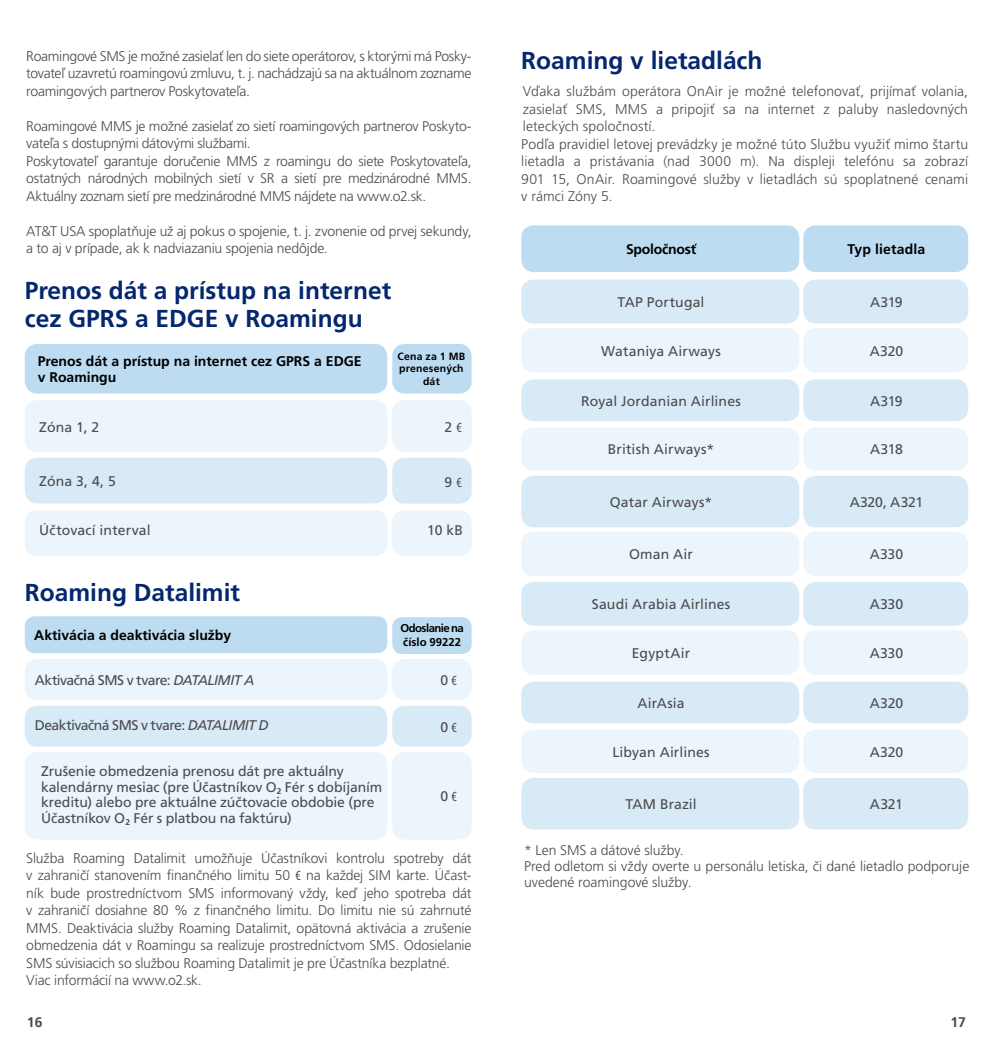
<style>
.page{position:relative;width:993px;height:1042px;background:#fff}
.page>*{position:absolute;margin:0;border:0;box-sizing:border-box;transform-origin:0 0}
.t1{font:700 24.5px/28px "Frutiger CE";color:#04276e}
.t2{font:300 14px/17.5px "Frutiger CE";letter-spacing:-.01em;color:#4b4b4d}
.t3{font:14px/15.8px "Frutiger CE";color:#4b4b4d}
.t4{font:700 14px/15.8px "Frutiger CE";color:#000}
.t5{font:14px "Frutiger CE";letter-spacing:-.04em;color:#4b4b4d}
.t6{font:700 14px "Frutiger CE";letter-spacing:-.02em;color:#000}
.t7{font:700 14px "Frutiger CE";color:#4b4b4d}
.t8{font:700 11.38px/14px "Frutiger CE";letter-spacing:-.04em;color:#000}
.t9{font:700 10.5px/12.2px "Frutiger CE";letter-spacing:.025em;color:#000;text-align:center}
.s1{font-family:"Myriad Pro";font-stretch:condensed}
.s2{font-style:italic}
.s3{font-family:"Myriad Pro";font-weight:400;font-stretch:condensed}
</style>
<div class="page">
<div style="left:25px;top:344px;width:362px;height:49px;background:#bddcf1;border-radius:12px"></div>
<div style="left:392px;top:344px;width:79px;height:49px;background:#bddcf1;border-radius:12px"></div>
<div style="left:25px;top:400px;width:362px;height:52px;background:#ecf5fb;border-radius:12px"></div>
<div style="left:392px;top:400px;width:79px;height:52px;background:#ecf5fb;border-radius:12px"></div>
<div style="left:25px;top:458px;width:362px;height:45px;background:#d9eaf7;border-radius:12px"></div>
<div style="left:392px;top:458px;width:79px;height:46px;background:#d9eaf7;border-radius:12px"></div>
<div style="left:25px;top:510px;width:362px;height:46px;background:#ecf5fb;border-radius:12px"></div>
<div style="left:392px;top:510px;width:79px;height:46px;background:#ecf5fb;border-radius:12px"></div>
<div style="left:25px;top:616px;width:362px;height:37px;background:#bddcf1;border-radius:10px"></div>
<div style="left:392px;top:617px;width:79px;height:37px;background:#bddcf1;border-radius:10px"></div>
<div style="left:392px;top:659px;width:79px;height:41px;background:#ecf5fb;border-radius:12px"></div>
<div style="left:392px;top:706px;width:79px;height:40px;background:#d9eaf7;border-radius:12px"></div>
<div style="left:25px;top:659px;width:362px;height:41px;background:#ecf5fb;border-radius:12px"></div>
<div style="left:25px;top:706px;width:362px;height:40px;background:#d9eaf7;border-radius:12px"></div>
<div style="left:392px;top:752px;width:79px;height:87px;background:#ecf5fb;border-radius:12px"></div>
<div style="left:25px;top:752px;width:362px;height:87px;background:#ecf5fb;border-radius:12px"></div>
<div style="left:803px;top:225px;width:164px;height:47px;background:#bddcf1;border-radius:12px"></div>
<div style="left:521px;top:225px;width:278px;height:47px;background:#bddcf1;border-radius:12px"></div>
<div style="left:803px;top:379px;width:164px;height:42px;background:#d9eaf7;border-radius:12px"></div>
<div style="left:803px;top:427px;width:164px;height:43px;background:#ecf5fb;border-radius:12px"></div>
<div style="left:803px;top:476px;width:164px;height:51px;background:#d9eaf7;border-radius:12px"></div>
<div style="left:803px;top:328px;width:164px;height:44px;background:#ecf5fb;border-radius:12px"></div>
<div style="left:803px;top:279px;width:164px;height:44px;background:#d9eaf7;border-radius:12px"></div>
<div style="left:521px;top:379px;width:278px;height:42px;background:#d9eaf7;border-radius:12px"></div>
<div style="left:521px;top:427px;width:278px;height:43px;background:#ecf5fb;border-radius:12px"></div>
<div style="left:521px;top:476px;width:278px;height:51px;background:#d9eaf7;border-radius:12px"></div>
<div style="left:521px;top:328px;width:278px;height:44px;background:#ecf5fb;border-radius:12px"></div>
<div style="left:521px;top:279px;width:278px;height:44px;background:#d9eaf7;border-radius:12px"></div>
<div style="left:803px;top:531px;width:164px;height:45px;background:#ecf5fb;border-radius:12px"></div>
<div style="left:521px;top:531px;width:278px;height:45px;background:#ecf5fb;border-radius:12px"></div>
<div style="left:803px;top:682px;width:164px;height:41px;background:#d9eaf7;border-radius:12px"></div>
<div style="left:803px;top:730px;width:164px;height:43px;background:#ecf5fb;border-radius:12px"></div>
<div style="left:803px;top:778px;width:164px;height:51px;background:#d9eaf7;border-radius:12px"></div>
<div style="left:803px;top:630px;width:164px;height:45px;background:#ecf5fb;border-radius:12px"></div>
<div style="left:803px;top:582px;width:164px;height:44px;background:#d9eaf7;border-radius:12px"></div>
<div style="left:521px;top:682px;width:278px;height:41px;background:#d9eaf7;border-radius:12px"></div>
<div style="left:521px;top:730px;width:278px;height:43px;background:#ecf5fb;border-radius:12px"></div>
<div style="left:521px;top:778px;width:278px;height:51px;background:#d9eaf7;border-radius:12px"></div>
<div style="left:521px;top:630px;width:278px;height:45px;background:#ecf5fb;border-radius:12px"></div>
<div style="left:521px;top:582px;width:278px;height:44px;background:#d9eaf7;border-radius:12px"></div>
<p class="t2" style="left:26px;top:47px;width:446px;text-align:justify">Roamingové SMS je možné zasielať len do siete operátorov, s ktorými má Posky&shy;tovateľ uzavretú roamingovú zmluvu, t. j. nachádzajú sa na aktuálnom zozname roamingových partnerov Poskytovateľa.</p>
<p class="t2" style="left:26px;top:117px;width:446px">Roamingové MMS je možné zasielať zo sietí roamingových partnerov Poskyto&shy;vateľa s dostupnými dátovými službami.<br>Poskytovateľ garantuje doručenie MMS z roamingu do siete Poskytovateľa, ostatných národných mobilných sietí v SR a sietí pre medzinárodné MMS.<br>Aktuálny zoznam sietí pre medzinárodné MMS nájdete na www.o2.sk.</p>
<p class="t2" style="left:26px;top:222px;width:446px">AT&amp;T USA spoplatňuje už aj pokus o spojenie, t. j. zvonenie od prvej sekundy, a to aj v prípade, ak k nadviazaniu spojenia nedôjde.</p>
<h1 class="t1" style="left:25px;top:276px;width:368px">Prenos dát a prístup na internet cez GPRS a EDGE v Roamingu</h1>
<p class="t4" style="left:38px;top:353px;width:325px">Prenos dát a prístup na internet cez GPRS a EDGE v Roamingu</p>
<p class="t9" style="left:397px;top:350px;width:69px">Cena za 1 MB prenesených dát</p>
<p class="t3" style="left:39px;top:419px;width:61px">Zóna 1, 2</p>
<p class="t3" style="left:444px;top:419px;width:19px">2 <span class="s1">€</span></p>
<p class="t3" style="left:39px;top:473px;width:78px">Zóna 3, 4, 5</p>
<p class="t3" style="left:444px;top:474px;width:19px">9 <span class="s1">€</span></p>
<p class="t3" style="left:39px;top:523px;width:113px">Účtovací interval</p>
<p class="t3" style="left:427px;top:523px;width:37px">10 kB</p>
<h1 class="t1" style="left:25px;top:579px;width:217px">Roaming Datalimit</h1>
<p class="t4" style="left:34px;top:627px;width:198px">Aktivácia a deaktivácia služby</p>
<p class="t5" style="left:35px;top:672px;width:221px">Aktivačná SMS v tvare: <span class="s2">DATALIMIT A</span></p>
<p class="t5" style="left:35px;top:717px;width:235px">Deaktivačná SMS v tvare: <span class="s2">DATALIMIT D</span></p>
<p class="t3" style="left:41px;top:763px;width:342px">Zrušenie obmedzenia prenosu dát pre aktuálny kalendárny mesiac (pre Účastníkov O<sub>2</sub> Fér s dobíjaním kreditu) alebo pre aktuálne zúčtovacie obdobie (pre Účastníkov O<sub>2</sub> Fér s platbou na faktúru)</p>
<p class="t8" style="left:400px;top:620px;width:65px">Odoslanie na číslo 99222</p>
<p class="t3" style="left:440px;top:672px;width:18px">0 <span class="s1">€</span></p>
<p class="t3" style="left:440px;top:719px;width:18px">0 <span class="s1">€</span></p>
<p class="t3" style="left:440px;top:788px;width:18px">0 <span class="s1">€</span></p>
<h1 class="t1" style="left:521px;top:46px;width:242px">Roaming v lietadlách</h1>
<p class="t2" style="left:521px;top:83px;width:448px">Vďaka službám operátora OnAir je možné telefonovať, prijímať volania, zasielať SMS, MMS a pripojiť sa na internet z paluby nasledovných leteckých spoločností.<br>Podľa pravidiel letovej prevádzky je možné túto Službu využiť mimo štartu lietadla a pristávania (nad 3000 m). Na displeji telefónu sa zobrazí 901 15, OnAir. Roamingové služby v lietadlách sú spoplatnené cenami v rámci Zóny 5.</p>
<p class="t6" style="left:625px;top:241px;width:72px">Spoločnosť</p>
<p class="t4" style="left:847px;top:241px;width:79px">Typ lietadla</p>
<p class="t3" style="left:617px;top:294px;width:88px">TAP Portugal</p>
<p class="t3" style="left:869px;top:294px;width:34px">A319</p>
<p class="t3" style="left:601px;top:343px;width:121px">Wataniya Airways</p>
<p class="t3" style="left:869px;top:343px;width:35px">A320</p>
<p class="t3" style="left:581px;top:393px;width:161px">Royal Jordanian Airlines</p>
<p class="t3" style="left:607px;top:442px;width:108px">British Airways*</p>
<p class="t3" style="left:609px;top:494px;width:104px">Qatar Airways*</p>
<p class="t3" style="left:869px;top:393px;width:34px">A319</p>
<p class="t3" style="left:869px;top:442px;width:34px">A318</p>
<p class="t3" style="left:849px;top:494px;width:75px">A320, A321</p>
<p class="t3" style="left:629px;top:546px;width:65px">Oman Air</p>
<p class="t3" style="left:869px;top:546px;width:35px">A330</p>
<p class="t3" style="left:591px;top:596px;width:140px">Saudi Arabia Airlines</p>
<p class="t3" style="left:869px;top:596px;width:35px">A330</p>
<p class="t3" style="left:631px;top:645px;width:60px">EgyptAir</p>
<p class="t3" style="left:869px;top:645px;width:35px">A330</p>
<p class="t3" style="left:637px;top:695px;width:49px">AirAsia</p>
<p class="t3" style="left:612px;top:744px;width:99px">Libyan Airlines</p>
<p class="t3" style="left:625px;top:796px;width:73px">TAM Brazil</p>
<p class="t3" style="left:869px;top:695px;width:35px">A320</p>
<p class="t3" style="left:869px;top:744px;width:35px">A320</p>
<p class="t3" style="left:869px;top:796px;width:34px">A321</p>
<p class="t2" style="left:524px;top:842px;width:446px;line-height:15.8px">* Len SMS a dátové služby.<br>Pred odletom si vždy overte u personálu letiska, či dané lietadlo podporuje uvedené roamingové služby.</p>
<p class="t2" style="left:26px;top:849px;width:446px">Služba Roaming Datalimit umožňuje Účastníkovi kontrolu spotreby dát v zahraničí stanovením finančného limitu 50 <span class="s3">€</span> na každej SIM karte. Účast&shy;ník bude prostredníctvom SMS informovaný vždy, keď jeho spotreba dát v zahraničí dosiahne 80 % z finančného limitu. Do limitu nie sú zahrnuté MMS. Deaktivácia služby Roaming Datalimit, opätovná aktivácia a zrušenie obmedzenia dát v Roamingu sa realizuje prostredníctvom SMS. Odosielanie SMS súvisiacich so službou Roaming Datalimit je pre Účastníka bezplatné.<br>Viac informácií na www.o2.sk.</p>
<p class="t7" style="left:27px;top:1014px;width:17px">16</p>
<p class="t7" style="left:950px;top:1014px;width:17px">17</p>
</div>
